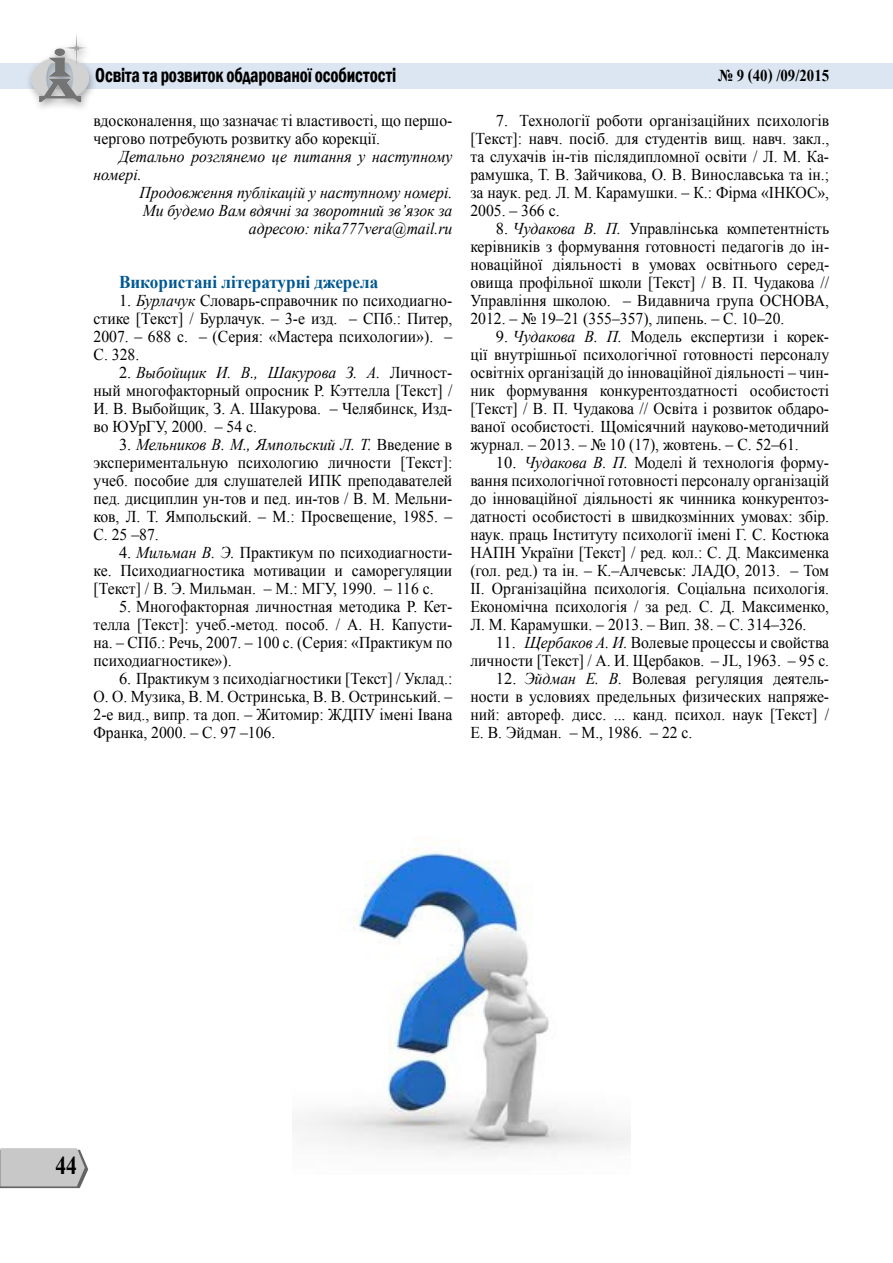
<style>
.page{position:relative;width:893px;height:1263px;background:#fff}
.page>*{position:absolute;margin:0;border:0;box-sizing:border-box;transform-origin:0 0}
.t1{font:700 25.5px "Times New Roman";color:#000;scale:.85 1}
.t2{font:600 condensed 20.7px "Franklin Gothic";letter-spacing:-.01em;color:#000;scale:.86 1}
.t3{font:700 18px "Times New Roman";color:#005791;scale:.95 1}
.t4{font:16.5px/18px "Times New Roman";color:#000;text-align:justify}
.t5{font:italic 16.5px/18px "Times New Roman";color:#000;scale:.95 1}
.t6{font:16.5px/18px "Times New Roman";color:#000;scale:.95 1}
.t7{font:700 16.5px "Times New Roman";color:#000;scale:.9 1}
.s1{font-style:italic}
</style>
<div class="page">
<div style="left:1px;top:63px;width:892px;height:26px;background:#dce6f2"></div>
<svg style="left:0;top:1148px;width:88px;height:40px;background:#c3c3c3"></svg>
<div style="left:25px;top:31px;width:73px;height:82px;background:#000;opacity:.37"></div>
<img style="left:31px;top:32px;width:57px;height:69px">
<img style="left:293px;top:843px;width:337px;height:312px">
<p class="t2" style="left:95px;top:61px;width:351px">Освіта та розвиток обдарованої особистості</p>
<p class="t7" style="left:718px;top:64px;width:125px">№ 9 (40) /09/2015</p>
<p class="t6" style="left:94px;top:111px;width:379px">вдосконалення, що зазначає ті властивості, що першо&shy;чергово потребують розвитку або корекції.</p>
<p class="t5" style="left:94px;top:147px;width:379px;text-indent:26px">Детально розглянемо це питання у наступному номері.</p>
<p class="t5" style="left:140px;top:183px;width:331px;text-align:right">Продовження публікацій у наступному номері.<br>Ми будемо Вам вдячні за зворотний зв’язок за адресою: nika777vera@mail.ru</p>
<p class="t3" style="left:119px;top:270px;width:274px">Використані літературні джерела</p>
<p class="t4" style="left:94px;top:291px;width:360px;text-indent:26px">1. <span class="s1">Бурлачук</span> Словарь-справочник по психодиагно&shy;стике [Текст] / Бурлачук. – 3-е изд. – СПб.: Питер, 2007. – 688 с. – (Серия: «Мастера психологии»). – С. 328.</p>
<p class="t4" style="left:94px;top:363px;width:360px;text-indent:26px">2. <span class="s1">Выбойщик И. В., Шакурова З. А.</span> Личност&shy;ный многофакторный опросник Р. Кэттелла [Текст] / И. В. Выбойщик, З. А. Шакурова. – Челябинск, Изд&shy;во ЮУрГУ, 2000. – 54 с.</p>
<p class="t4" style="left:94px;top:435px;width:360px;text-indent:26px">3. <span class="s1">Мельников В. М., Ямпольский Л. Т.</span> Введение в экспериментальную психологию личности [Текст]: учеб. пособие для слушателей ИПК преподавателей пед. дисциплин ун-тов и пед. ин-тов / В. М. Мельни&shy;ков, Л. Т. Ямпольский. – М.: Просвещение, 1985. – С. 25 –87.</p>
<p class="t4" style="left:94px;top:543px;width:360px;text-indent:26px">4. <span class="s1">Мильман В. Э.</span> Практикум по психодиагности&shy;ке. Психодиагностика мотивации и саморегуляции [Текст] / В. Э. Мильман. – М.: МГУ, 1990. – 116 с.</p>
<p class="t4" style="left:94px;top:597px;width:360px;text-indent:26px">5. Многофакторная личностная методика Р. Кет&shy;телла [Текст]: учеб.-метод. пособ. / А. Н. Капусти&shy;на. – СПб.: Речь, 2007. – 100 с. (Серия: «Практикум по психодиагностике»).</p>
<p class="t4" style="left:94px;top:669px;width:360px;text-indent:26px">6. Практикум з психодіагностики [Текст] / Уклад.:<br>О. О. Музика, В. М. Остринська, В. В. Остринський. – 2-е вид., випр. та доп. – Житомир: ЖДПУ імені Івана Франка, 2000. – С. 97 –106.</p>
<p class="t4" style="left:470px;top:111px;width:360px;text-indent:26px">7. Технології роботи організаційних психологів [Текст]: навч. посіб. для студентів вищ. навч. закл., та слухачів ін-тів післядипломної освіти / Л. М. Ка&shy;рамушка, Т. В. Зайчикова, О. В. Винославська та ін.; за наук. ред. Л. М. Карамушки. – К.: Фірма «ІНКОС», 2005. – 366 c.</p>
<p class="t4" style="left:470px;top:219px;width:360px;text-indent:26px">8. <span class="s1">Чудакова В. П.</span> Управлінська компетентність керівників з формування готовності педагогів до ін&shy;новаційної діяльності в умовах освітнього серед&shy;овища профільної школи [Текст] / В. П. Чудакова // Управління школою. – Видавнича група ОСНОВА, 2012. – № 19–21 (355–357), липень. – С. 10–20.</p>
<p class="t4" style="left:470px;top:327px;width:360px;text-indent:26px">9. <span class="s1">Чудакова В. П.</span> Модель експертизи і корек&shy;ції внутрішньої психологічної готовності персоналу освітніх організацій до інноваційної діяльності – чин&shy;ник формування конкурентоздатності особистості [Текст] / В. П. Чудакова // Освіта і розвиток обдаро&shy;ваної особистості. Щомісячний науково-методичний журнал. – 2013. – № 10 (17), жовтень. – С. 52–61.</p>
<p class="t4" style="left:470px;top:453px;width:360px;text-indent:26px">10. <span class="s1">Чудакова В. П.</span> Моделі й технологія форму&shy;вання психологічної готовності персоналу організацій до інноваційної діяльності як чинника конкурентоз&shy;датності особистості в швидкозмінних умовах: збір. наук. праць Інституту психології імені Г. С. Костюка НАПН України [Текст] / ред. кол.: С. Д. Максименка (гол. ред.) та ін. – К.–Алчевськ: ЛАДО, 2013. – Том ІІ. Організаційна психологія. Соціальна психологія.<br>Економічна психологія / за ред. С. Д. Максименко, Л. М. Карамушки. – 2013. – Вип. 38. – С. 314–326.</p>
<p class="t4" style="left:470px;top:633px;width:360px;text-align:right">11. <span class="s1">Щербаков А. И.</span> Волевые процессы и свойства личности [Текст] / А. И. Щербаков. – JL, 1963. – 95 с.</p>
<p class="t4" style="left:470px;top:669px;width:360px;text-indent:26px">12. <span class="s1">Эйдман Е. В.</span> Волевая регуляция деятель&shy;ности в условиях предельных физических напряже&shy;ний: автореф. дисс. ... канд. психол. наук [Текст] / Е. В. Эйдман. – М., 1986. – 22 с.</p>
<h1 class="t1" style="left:55px;top:1148px;width:27px">44</h1>
</div>
